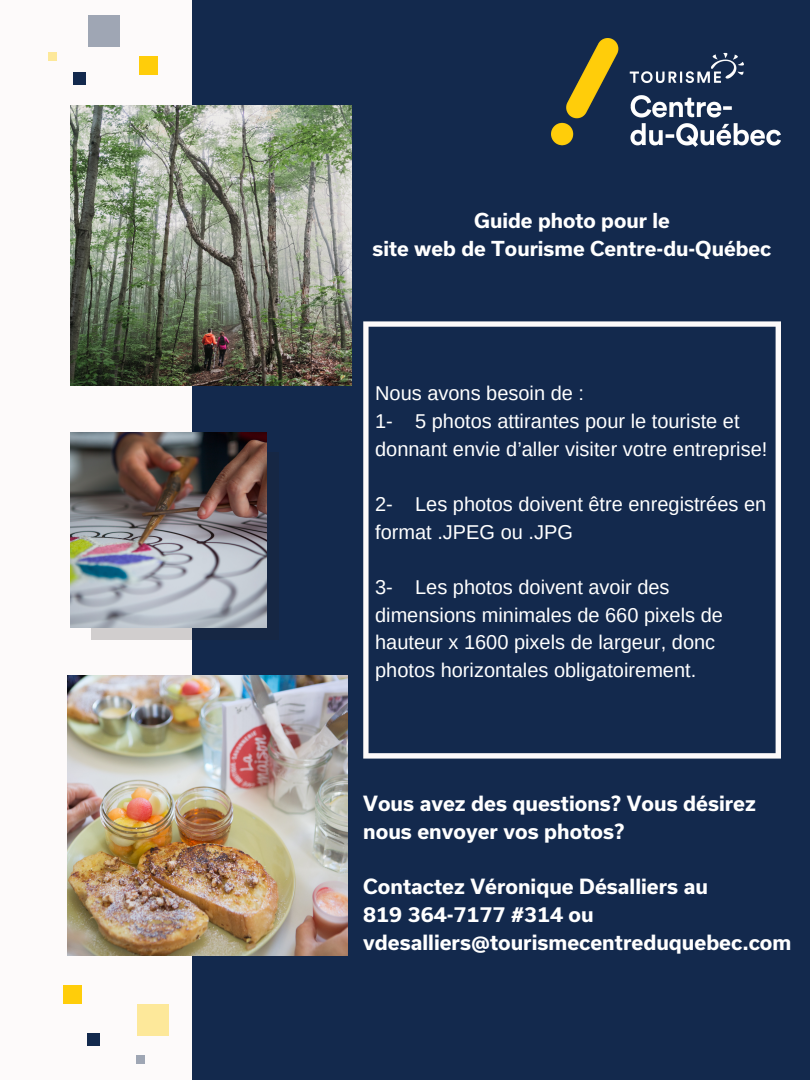
<style>
.page{position:relative;width:810px;height:1080px;background:#13294d}
.page>*{position:absolute;margin:0;border:0;box-sizing:border-box;transform-origin:0 0}
.t1{font:20px/27.6px "Arimo";color:#fff}
.t2{font:700 20px/27.6px "Usual";color:#fff}
.t3{font:700 19.69px "Usual";color:#fff}
</style>
<div class="page">
<div style="left:0;top:0;width:192px;height:1080px;background:#fdfafa"></div>
<img style="left:71px;top:105px;width:280px;height:281px">
<svg style="left:91px;top:628px;width:101px;height:12px"></svg>
<img style="left:71px;top:432px;width:196px;height:196px">
<img style="left:67px;top:675px;width:281px;height:281px">
<svg style="left:363px;top:321px;width:418px;height:438px"></svg>
<div style="left:88px;top:15px;width:32px;height:32px;background:#9fa6b4"></div>
<div style="left:140px;top:56px;width:18px;height:18px;background:#ffcd0a"></div>
<div style="left:73px;top:73px;width:12px;height:12px;background:#13294d"></div>
<div style="left:137px;top:1004px;width:31px;height:31px;background:#fde89a"></div>
<div style="left:63px;top:985px;width:18px;height:19px;background:#ffcd0a"></div>
<div style="left:87px;top:1033px;width:13px;height:13px;background:#13294d"></div>
<div style="left:48px;top:52px;width:9px;height:9px;background:#fde89a"></div>
<div style="left:136px;top:1055px;width:9px;height:8px;background:#9fa6b4"></div>
<img style="left:551px;top:38px;width:230px;height:108px">
<p class="t3" style="left:474px;top:213px;width:197px">Guide photo pour le</p>
<p class="t3" style="left:373px;top:240px;width:400px">site web de Tourisme Centre-du-Québec</p>
<p class="t1" style="left:375px;top:380px;width:210px">Nous avons besoin de :</p>
<p class="t1" style="left:375px;top:407px;width:394px">1- 5 photos attirantes pour le touriste et donnant envie d’aller visiter votre entreprise!</p>
<p class="t1" style="left:375px;top:490px;width:393px">2- Les photos doivent être enregistrées en format .JPEG ou .JPG</p>
<p class="t1" style="left:375px;top:573px;width:349px">3- Les photos doivent avoir des dimensions minimales de 660 pixels de hauteur x 1600 pixels de largeur, donc photos horizontales obligatoirement.</p>
<p class="t2" style="left:363px;top:792px;width:394px">Vous avez des questions? Vous désirez nous envoyer vos photos?</p>
<p class="t2" style="left:363px;top:875px;width:346px">Contactez Véronique Désalliers au</p>
<p class="t2" style="left:363px;top:902px;width:430px">819 364-7177 #314 ou vdesalliers@tourismecentreduquebec.com</p>
</div>
